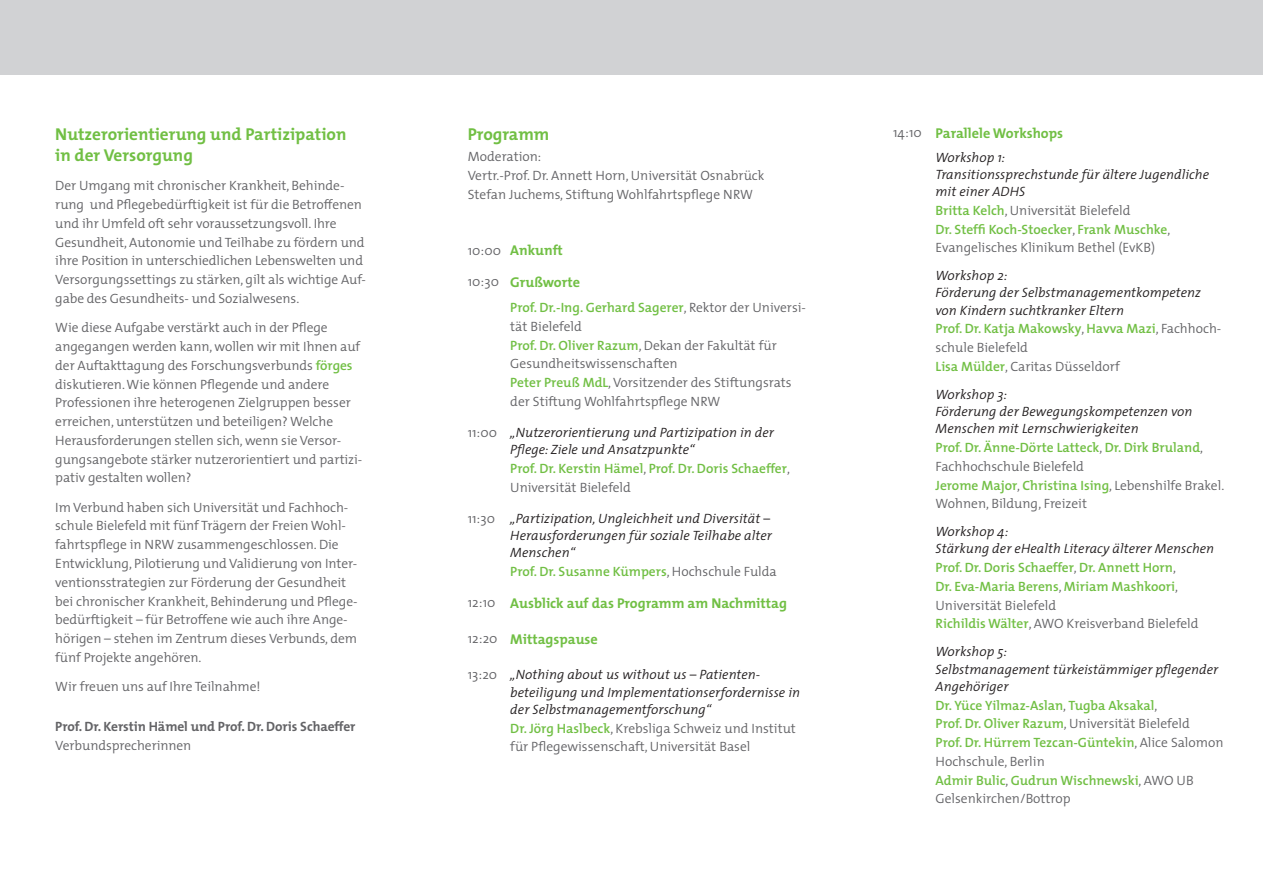
<style>
.page{position:relative;width:1263px;height:893px;background:#fff}
.page>*{position:absolute;margin:0;border:0;box-sizing:border-box;transform-origin:0 0}
.t1{font:700 17.25px/21px "The Mix";color:#71bf44}
.t2{font:700 14.25px "The Mix";color:#71bf44}
.t3{font:300 13.5px/18.8px "The Mix";letter-spacing:-.005em;color:#636366}
.t4{font:italic 300 13.5px/17.2px "The Mix";letter-spacing:.005em;color:#231f20}
.t5{font:600 13.5px/18.8px "The Mix";color:#71bf44}
.t6{font:700 13.5px "The Mix";letter-spacing:-.005em;color:#636366}
.s1{font-weight:600;color:#71bf44}
.s2{font-weight:300;font-size:13.5px;color:#636366}
.s3{font-style:normal;color:#636366}
.s4{font-weight:300;color:#636366}
</style>
<div class="page">
<div style="left:0;top:0;width:1263px;height:74px;background:#d1d2d4"></div>
<p class="t1" style="left:55px;top:123px;width:293px">Nutzerorientierung und Partizipation in der Versorgung</p>
<p class="t3" style="left:55px;top:176px;width:312px">Der Umgang mit chronischer Krankheit, Behinde&shy;rung und Pflegebedürftigkeit ist für die Betroffenen und ihr Umfeld oft sehr voraussetzungsvoll. Ihre Gesundheit, Autonomie und Teilhabe zu fördern und ihre Position in unterschiedlichen Lebenswelten und Versorgungssettings zu stärken, gilt als wichtige Auf&shy;gabe des Gesundheits- und Sozialwesens.</p>
<p class="t3" style="left:55px;top:318px;width:309px">Wie diese Aufgabe verstärkt auch in der Pflege angegangen werden kann, wollen wir mit Ihnen auf der Auftakttagung des Forschungsverbunds <span class="s1">förges </span>diskutieren. Wie können Pflegende und andere Professionen ihre heterogenen Zielgruppen besser erreichen, unterstützen und beteiligen? Welche Herausforderungen stellen sich, wenn sie Versor&shy;gungsangebote stärker nutzerorientiert und partizi&shy;pativ gestalten wollen?</p>
<p class="t3" style="left:55px;top:497px;width:304px">Im Verbund haben sich Universität und Fachhoch&shy;schule Bielefeld mit fünf Trägern der Freien Wohl&shy;fahrtspflege in NRW zusammengeschlossen. Die Entwicklung, Pilotierung und Validierung von Inter&shy;ventionsstrategien zur Förderung der Gesundheit bei chronischer Krankheit, Behinderung und Pflege&shy;bedürftigkeit – für Betroffene wie auch ihre Ange&shy;hörigen – stehen im Zentrum dieses Verbunds, dem fünf Projekte angehören.</p>
<p class="t3" style="left:55px;top:677px;width:207px">Wir freuen uns auf Ihre Teilnahme!</p>
<p class="t6" style="left:55px;top:715px;width:302px">Prof. Dr. Kerstin Hämel und Prof. Dr. Doris Schaeffer</p>
<p class="t3" style="left:55px;top:735px;width:138px">Verbundsprecherinnen</p>
<p class="t1" style="left:468px;top:123px;width:83px">Programm</p>
<p class="t3" style="left:468px;top:147px;width:298px">Moderation:<br>Vertr.-Prof. Dr. Annett Horn, Universität Osnabrück<br>Stefan Juchems, Stiftung Wohlfahrtspflege NRW</p>
<p class="t2" style="left:468px;top:239px;width:96px"><span class="s2">10:00</span> Ankunft</p>
<p class="t2" style="left:468px;top:270px;width:114px"><span class="s2">10:30</span> Grußworte</p>
<p class="t3" style="left:510px;top:298px;width:297px"><span class="s1">Prof. Dr.-Ing. Gerhard Sagerer</span>, Rektor der Universi&shy;tät Bielefeld<br><span class="s1">Prof. Dr. Oliver Razum</span>, Dekan der Fakultät für Gesundheitswissenschaften<br><span class="s1">Peter Preuß MdL</span>, Vorsitzender des Stiftungsrats der Stiftung Wohlfahrtspflege NRW</p>
<p class="t4" style="left:510px;top:423px;width:265px;text-indent:-43px"><span class="s3">11:00</span> „Nutzerorientierung und Partizipation in der<br>Pflege: Ziele und Ansatzpunkte“</p>
<p class="t5" style="left:510px;top:459px;width:281px">Prof. Dr. Kerstin Hämel<span class="s4">,</span> Prof. Dr. Doris Schaeffer<span class="s4">,<br>Universität Bielefeld</span></p>
<p class="t4" style="left:510px;top:509px;width:263px;text-indent:-43px"><span class="s3">11:30</span> „Partizipation, Ungleichheit und Diversität –<br>Herausforderungen für soziale Teilhabe alter<br>Menschen“</p>
<p class="t5" style="left:510px;top:562px;width:268px">Prof. Dr. Susanne Kümpers<span class="s4">, Hochschule Fulda</span></p>
<p class="t2" style="left:468px;top:591px;width:321px"><span class="s2">12:10</span> Ausblick auf das Programm am Nachmittag</p>
<p class="t2" style="left:468px;top:627px;width:132px"><span class="s2">12:20</span> Mittagspause</p>
<p class="t4" style="left:510px;top:666px;width:291px;text-indent:-43px"><span class="s3">13:20</span> „Nothing about us without us – Patienten&shy;beteiligung und Implementationserfordernisse in der Selbstmanagementforschung“</p>
<p class="t3" style="left:510px;top:718px;width:287px"><span class="s1">Dr. Jörg Haslbeck</span>, Krebsliga Schweiz und Institut für Pflegewissenschaft, Universität Basel</p>
<p class="t2" style="left:893px;top:121px;width:172px"><span class="s2">14:10</span> Parallele Workshops</p>
<p class="t4" style="left:935px;top:148px;width:275px">Workshop 1:<br>Transitionssprechstunde für ältere Jugendliche mit einer ADHS</p>
<p class="t3" style="left:935px;top:200px;width:236px"><span class="s1">Britta Kelch</span>, Universität Bielefeld<br><span class="s1">Dr. Steffi Koch-Stoecker</span>, <span class="s1">Frank Muschke</span>,<br>Evangelisches Klinikum Bethel (EvKB)</p>
<p class="t4" style="left:935px;top:267px;width:267px">Workshop 2:<br>Förderung der Selbstmanagementkompetenz von Kindern suchtkranker Eltern</p>
<p class="t3" style="left:935px;top:319px;width:287px"><span class="s1">Prof. Dr. Katja Makowsky</span>, <span class="s1">Havva Mazi</span>, Fachhoch&shy;schule Bielefeld<br><span class="s1">Lisa Mülder</span>, Caritas Düsseldorf</p>
<p class="t4" style="left:935px;top:385px;width:258px">Workshop 3:<br>Förderung der Bewegungskompetenzen von<br>Menschen mit Lernschwierigkeiten</p>
<p class="t3" style="left:935px;top:438px;width:290px"><span class="s1">Prof. Dr. Änne-Dörte Latteck</span>, <span class="s1">Dr. Dirk Bruland</span>, Fachhochschule Bielefeld<br><span class="s1">Jerome Major</span>, <span class="s1">Christina Ising</span>, Lebenshilfe Brakel.<br>Wohnen, Bildung, Freizeit</p>
<p class="t4" style="left:935px;top:523px;width:280px">Workshop 4:<br>Stärkung der eHealth Literacy älterer Menschen</p>
<p class="t5" style="left:935px;top:558px;width:265px">Prof. Dr. Doris Schaeffer<span class="s4">,</span> Dr. Annett Horn<span class="s4">,<br></span>Dr. Eva-Maria Berens<span class="s4">,</span> Miriam Mashkoori<span class="s4">, Universität Bielefeld<br></span>Richildis Wälter<span class="s4">, AWO Kreisverband Bielefeld</span></p>
<p class="t4" style="left:935px;top:643px;width:284px">Workshop 5:<br>Selbstmanagement türkeistämmiger pflegender<br>Angehöriger</p>
<p class="t5" style="left:935px;top:695px;width:289px">Dr. Yüce Yilmaz-Aslan<span class="s4">,</span> Tugba Aksakal<span class="s4">,<br></span>Prof. Dr. Oliver Razum<span class="s4">, Universität Bielefeld<br></span>Prof. Dr. Hürrem Tezcan-Güntekin<span class="s4">, Alice Salomon Hochschule, Berlin<br></span>Admir Bulic<span class="s4">,</span> Gudrun Wischnewski<span class="s4">, AWO UB Gelsenkirchen/Bottrop</span></p>
</div>
